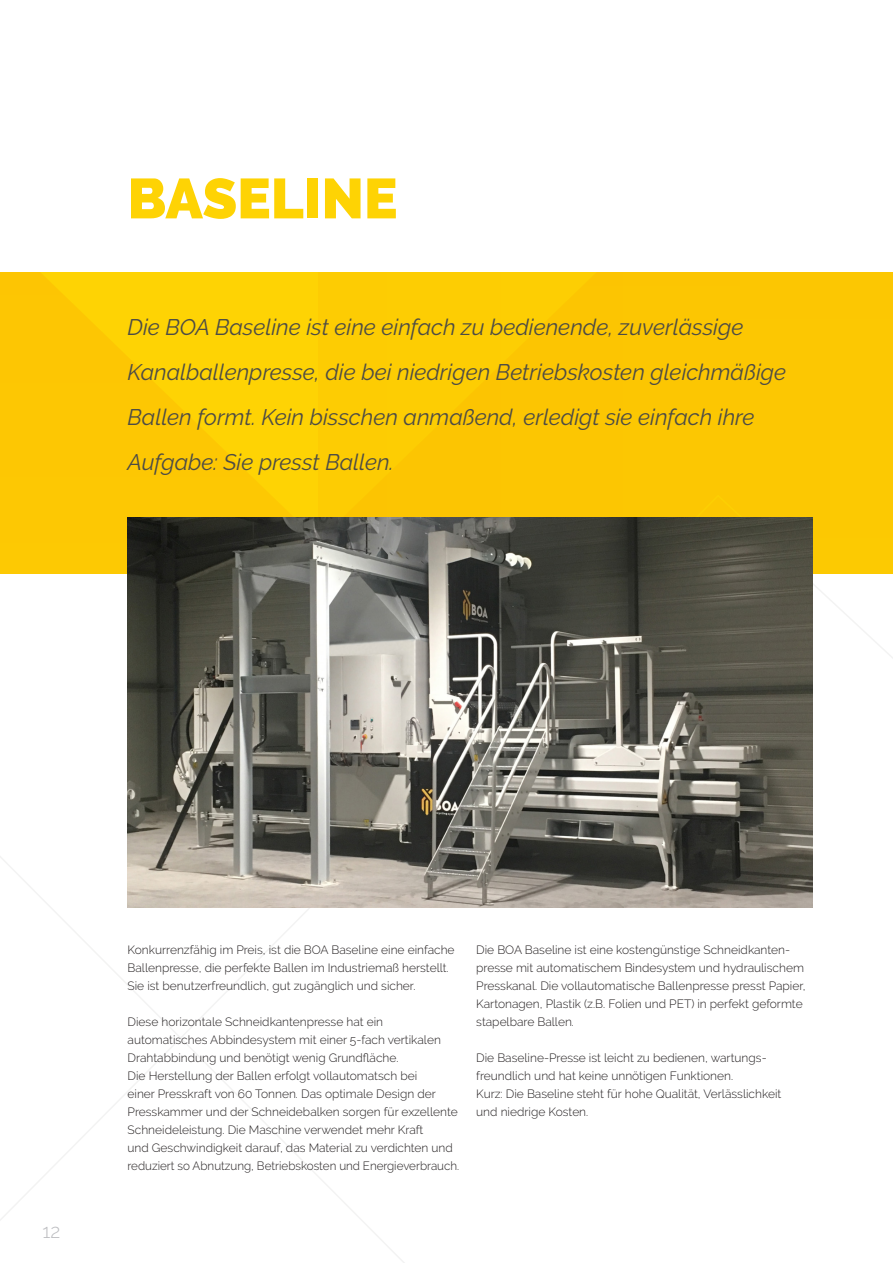
<style>
.page{position:relative;width:893px;height:1263px;background:#fff}
.page>*{position:absolute;margin:0;border:0;box-sizing:border-box;transform-origin:0 0}
.t1{font:900 56.25px "Raleway";color:#fed304}
.t2{font:italic 22.5px/45px "Raleway";color:#4c4b46}
.t3{font:300 19.5px "Raleway";color:#bcbdc0}
.t4{font:300 12px/18px "Raleway";color:#231f20}
</style>
<div class="page">
<svg style="left:0;top:272px;width:893px;height:301px;background:#fcc902"></svg>
<img style="left:128px;top:517px;width:684px;height:391px">
<p class="t1" style="left:128px;top:166px;width:271px">BASELINE</p>
<p class="t2" style="left:128px;top:304px;width:660px">Die BOA Baseline ist eine einfach zu bedienende, zuverlässige Kanalballenpresse, die bei niedrigen Betriebskosten gleichmäßige Ballen formt. Kein bisschen anmaßend, erledigt sie einfach ihre Aufgabe: Sie presst Ballen.</p>
<h3 class="t3" style="left:43px;top:1219px;width:19px">12</h3>
<p class="t4" style="left:128px;top:941px;width:329px">Konkurrenzfähig im Preis, ist die BOA Baseline eine einfache<br>Ballenpresse, die perfekte Ballen im Industriemaß herstellt.<br>Sie ist benutzerfreundlich, gut zugänglich und sicher.</p>
<p class="t4" style="left:128px;top:1013px;width:333px">Diese horizontale Schneidkantenpresse hat ein automatisches Abbindesystem mit einer 5-fach vertikalen Drahtabbindung und benötigt wenig Grundfläche.<br>Die Herstellung der Ballen erfolgt vollautomatsch bei<br>einer Presskraft von 60 Tonnen. Das optimale Design der Presskammer und der Schneidebalken sorgen für exzellente Schneideleistung. Die Maschine verwendet mehr Kraft<br>und Geschwindigkeit darauf, das Material zu verdichten und reduziert so Abnutzung, Betriebskosten und Energieverbrauch.</p>
<p class="t4" style="left:476px;top:941px;width:331px">Die BOA Baseline ist eine kostengünstige Schneidkanten&shy;presse mit automatischem Bindesystem und hydraulischem Presskanal. Die vollautomatische Ballenpresse presst Papier, Kartonagen, Plastik (z.B. Folien und PET) in perfekt geformte stapelbare Ballen.</p>
<p class="t4" style="left:476px;top:1049px;width:292px">Die Baseline-Presse ist leicht zu bedienen, wartungs&shy;freundlich und hat keine unnötigen Funktionen.</p>
<p class="t4" style="left:476px;top:1085px;width:307px">Kurz: Die Baseline steht für hohe Qualität, Verlässlichkeit und niedrige Kosten.</p>
</div>
